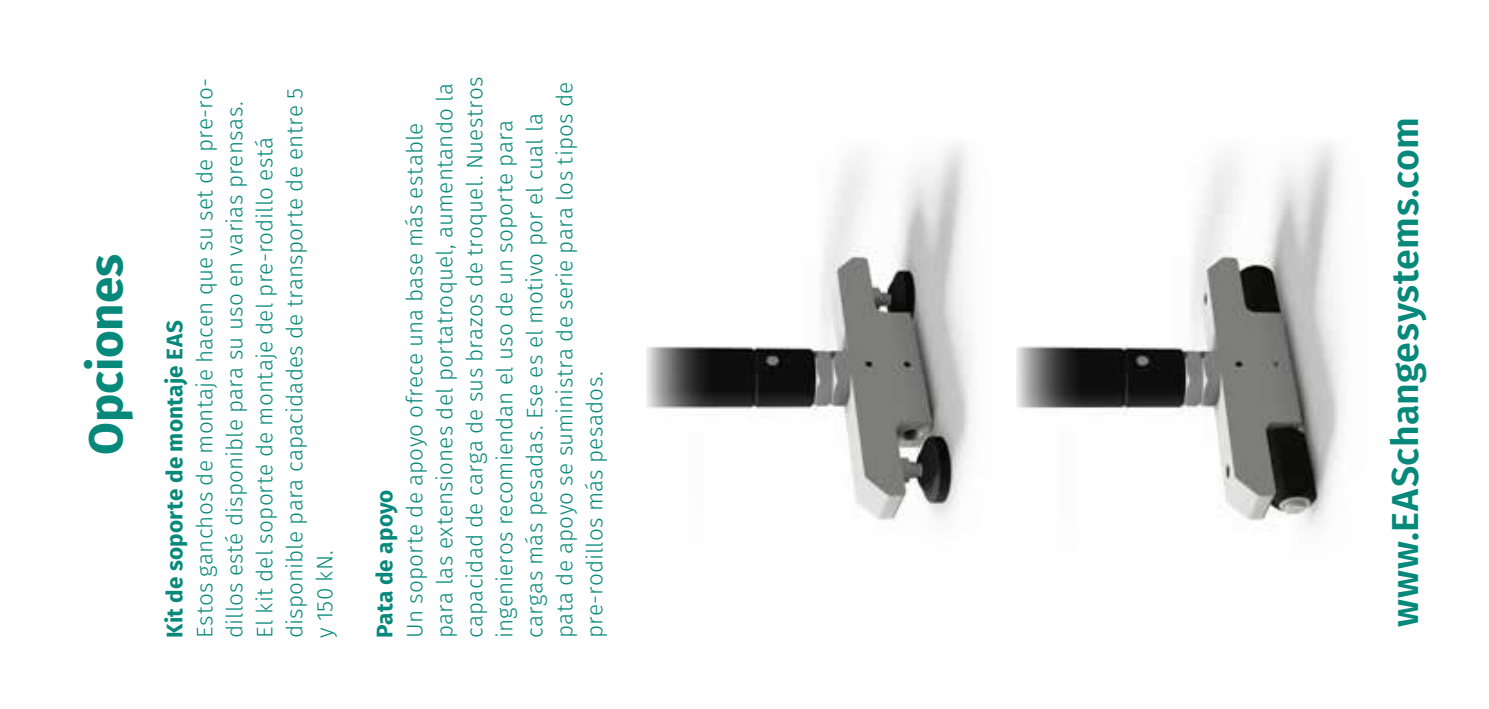
<style>
.page{position:relative;width:1489px;height:709px;background:#fff}
.page>*{position:absolute;margin:0;border:0;box-sizing:border-box;transform-origin:0 0}
.t1{font:700 47.5px "Fira Sans";letter-spacing:-.005em;color:#06897a}
.t2{font:600 37.5px "Fira Sans";letter-spacing:.01em;color:#06897a}
.t3{font:300 22.5px/30px "Fira Sans";letter-spacing:.005em;color:#06897a}
.t4{font:700 22.5px "Fira Sans";letter-spacing:.01em;color:#06897a}
</style>
<div class="page">
<img style="left:646px;top:144px;width:329px;height:377px">
<img style="left:1016px;top:144px;width:329px;height:383px">
<h1 class="t1" style="left:72px;top:455px;width:202px;rotate:-90deg">Opciones</h1>
<p class="t4" style="left:159px;top:638px;width:319px;rotate:-90deg">Kit de soporte de montaje EAS</p>
<p class="t3" style="left:191px;top:638px;width:561px;rotate:-90deg">Estos ganchos de montaje hacen que su set de pre-ro&shy;dillos esté disponible para su uso en varias prensas.<br>El kit del soporte de montaje del pre-rodillo está disponible para capacidades de transporte de entre 5 y 150 kN.</p>
<p class="t3" style="left:401px;top:638px;width:563px;rotate:-90deg">Un soporte de apoyo ofrece una base más estable para las extensiones del portatroquel, aumentando la capacidad de carga de sus brazos de troquel. Nuestros ingenieros recomiendan el uso de un soporte para cargas más pesadas. Ese es el motivo por el cual la pata de apoyo se suministra de serie para los tipos de pre-rodillos más pesados.</p>
<p class="t4" style="left:369px;top:638px;width:150px;rotate:-90deg">Pata de apoyo</p>
<h2 class="t2" style="left:1378px;top:627px;width:512px;rotate:-90deg">www.EASchangesystems.com</h2>
</div>
